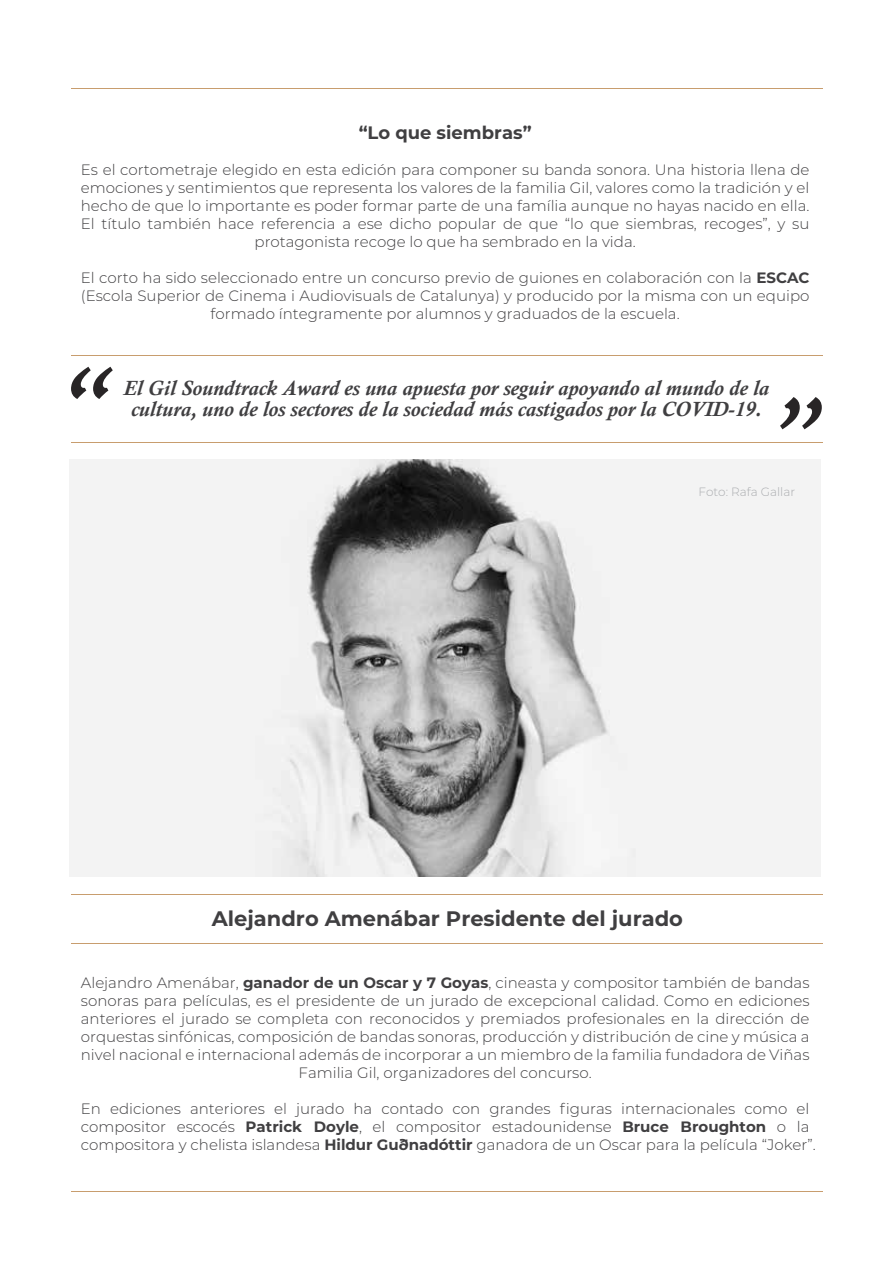
<style>
.page{position:relative;width:893px;height:1263px;background:#fff}
.page>*{position:absolute;margin:0;border:0;box-sizing:border-box;transform-origin:0 0}
.t1{font:italic 700 21px/21px "Calisto";color:#403f41;text-align:center}
.t2{font:700 21px "Montserrat";color:#403f41}
.t3{font:700 18px "Montserrat";color:#403f41}
.t4{font:300 15px/18px "Montserrat";color:#403f41;text-align:center}
.t5{font:300 12px "Montserrat";color:#aaacaf}
.s1{font-weight:700}
</style>
<div class="page">
<hr style="left:71px;top:88px;width:751px;height:1px;background:#c89d6e">
<hr style="left:71px;top:355px;width:751px;height:1px;background:#c89d6e">
<hr style="left:71px;top:442px;width:751px;height:1px;background:#c89d6e">
<hr style="left:71px;top:943px;width:751px;height:1px;background:#c89d6e">
<hr style="left:71px;top:894px;width:751px;height:1px;background:#c89d6e">
<hr style="left:71px;top:1191px;width:751px;height:1px;background:#c89d6e">
<svg style="left:780px;top:397px;width:42px;height:32px"></svg>
<svg style="left:71px;top:367px;width:42px;height:32px"></svg>
<img style="left:70px;top:460px;width:750px;height:416px">
<p class="t3" style="left:359px;top:120px;width:174px">“Lo que siembras”</p>
<p class="t4" style="left:81px;top:160px;width:730px">Es el cortometraje elegido en esta edición para componer su banda sonora. Una historia llena de emociones y sentimientos que representa los valores de la familia Gil, valores como la tradición y el hecho de que lo importante es poder formar parte de una família aunque no hayas nacido en ella.<br>El título también hace referencia a ese dicho popular de que “lo que siembras, recoges”, y su protagonista recoge lo que ha sembrado en la vida.</p>
<p class="t4" style="left:81px;top:268px;width:730px">El corto ha sido seleccionado entre un concurso previo de guiones en colaboración con la <span class="s1">ESCAC </span>(Escola Superior de Cinema i Audiovisuals de Catalunya) y producido por la misma con un equipo formado íntegramente por alumnos y graduados de la escuela.</p>
<h1 class="t1" style="left:124px;top:377px;width:647px">El Gil Soundtrack Award es una apuesta por seguir apoyando al mundo de la cultura, uno de los sectores de la sociedad más castigados por la COVID-19.</h1>
<p class="t5" style="left:698px;top:484px;width:98px">Foto: Rafa Gallar</p>
<h1 class="t2" style="left:212px;top:903px;width:473px">Alejandro Amenábar Presidente del jurado</h1>
<p class="t4" style="left:81px;top:973px;width:730px">Alejandro Amenábar, <span class="s1">ganador de un Oscar y 7 Goyas</span>, cineasta y compositor también de bandas sonoras para películas, es el presidente de un jurado de excepcional calidad. Como en ediciones anteriores el jurado se completa con reconocidos y premiados profesionales en la dirección de orquestas sinfónicas, composición de bandas sonoras, producción y distribución de cine y música a nivel nacional e internacional además de incorporar a un miembro de la familia fundadora de Viñas Familia Gil, organizadores del concurso.</p>
<p class="t4" style="left:81px;top:1099px;width:736px;text-align:left">En ediciones anteriores el jurado ha contado con grandes figuras internacionales como el compositor escocés <span class="s1">Patrick Doyle</span>, el compositor estadounidense <span class="s1">Bruce Broughton</span> o la compositora y chelista islandesa <span class="s1">Hildur Guðnadóttir</span> ganadora de un Oscar para la película “Joker”.</p>
</div>
